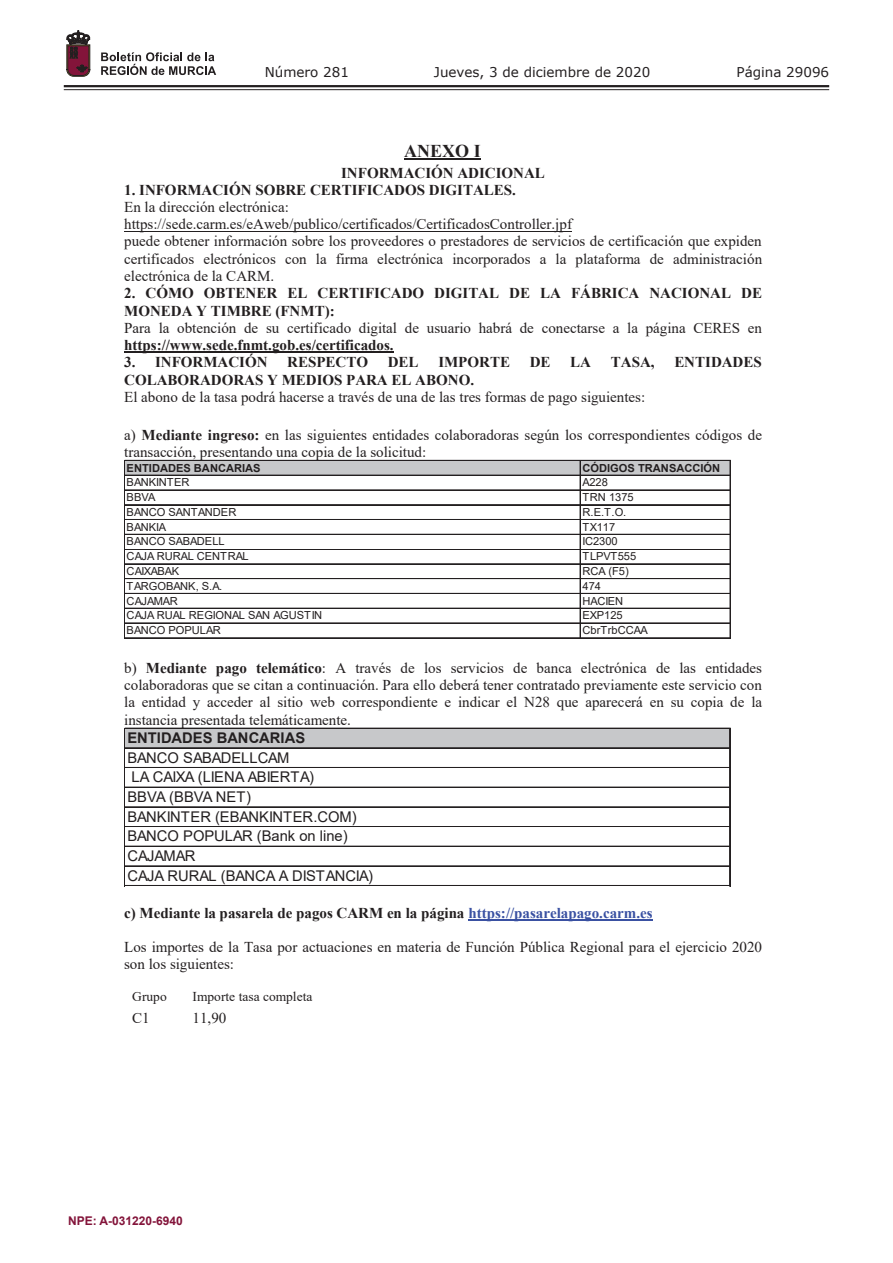
<style>
.page{position:relative;width:893px;height:1263px;background:#fff}
.page>*{position:absolute;margin:0;border:0;box-sizing:border-box;transform-origin:0 0}
.t1{font:700 18px "Times New Roman";color:#231f20}
.t2{font:15px/17.2px "Times New Roman";color:#231f20}
.t3{font:700 15px/17.2px "Times New Roman";color:#231f20}
.t4{font:14.7px/19.6px "Arial";color:#231f20}
.t5{font:700 14.7px "Arial";color:#231f20}
.t6{font:13.5px "Verdana";color:#231f20}
.t7{font:13.5px "Times New Roman";color:#231f20}
.t8{font:700 12px "Arial";color:#83143a}
.t9{font:700 12px "Arial";color:#231f20}
.t10{font:11.1px "Arial";color:#231f20}
.t11{font:700 11.1px "Arial";color:#231f20}
.t12{font:11.1px "Arial";letter-spacing:-.05em;color:#231f20}
.t13{font:11.1px "Arial";letter-spacing:-.03em;color:#231f20}
.s1{font-weight:700}
.s2{color:#3a51a2}
</style>
<div class="page">
<hr style="left:64px;top:85px;width:765px;height:2px;background:#231f20">
<hr style="left:64px;top:89px;width:765px;height:1px;background:#231f20">
<svg style="left:101px;top:52px;width:115px;height:23px"></svg>
<svg style="left:67px;top:31px;width:23px;height:45px"></svg>
<hr style="left:404px;top:159px;width:77px;height:1px;background:#231f20">
<hr style="left:124px;top:231px;width:448px;height:1px;background:#231f20">
<hr style="left:124px;top:352px;width:270px;height:1px;background:#231f20">
<div style="left:125px;top:461px;width:606px;height:15px;background:#c7c8ca"></div>
<hr style="left:124px;top:460px;width:1px;height:178px;background:#231f20">
<hr style="left:580px;top:461px;width:1px;height:177px;background:#231f20">
<hr style="left:730px;top:461px;width:1px;height:177px;background:#231f20">
<hr style="left:125px;top:460px;width:606px;height:1px;background:#231f20">
<hr style="left:125px;top:475px;width:606px;height:1px;background:#231f20">
<hr style="left:125px;top:490px;width:606px;height:1px;background:#231f20">
<hr style="left:125px;top:504px;width:606px;height:1px;background:#231f20">
<hr style="left:125px;top:505px;width:606px;height:1px;background:#231f20">
<hr style="left:125px;top:519px;width:606px;height:1px;background:#231f20">
<hr style="left:125px;top:534px;width:606px;height:1px;background:#231f20">
<hr style="left:125px;top:549px;width:606px;height:1px;background:#231f20">
<hr style="left:125px;top:563px;width:606px;height:1px;background:#231f20">
<hr style="left:125px;top:564px;width:606px;height:1px;background:#231f20">
<hr style="left:125px;top:578px;width:606px;height:1px;background:#231f20">
<hr style="left:125px;top:579px;width:606px;height:1px;background:#231f20">
<hr style="left:125px;top:593px;width:606px;height:1px;background:#231f20">
<hr style="left:125px;top:608px;width:606px;height:1px;background:#231f20">
<hr style="left:125px;top:623px;width:606px;height:1px;background:#231f20">
<hr style="left:125px;top:637px;width:606px;height:1px;background:#231f20">
<hr style="left:125px;top:638px;width:606px;height:1px;background:#231f20">
<div style="left:125px;top:729px;width:605px;height:20px;background:#c7c8ca"></div>
<hr style="left:124px;top:728px;width:1px;height:158px;background:#231f20">
<hr style="left:730px;top:729px;width:1px;height:157px;background:#231f20">
<hr style="left:125px;top:728px;width:605px;height:1px;background:#231f20">
<hr style="left:125px;top:747px;width:605px;height:1px;background:#231f20">
<hr style="left:125px;top:748px;width:605px;height:1px;background:#231f20">
<hr style="left:125px;top:767px;width:605px;height:1px;background:#231f20">
<hr style="left:125px;top:787px;width:605px;height:1px;background:#231f20">
<hr style="left:125px;top:806px;width:605px;height:1px;background:#231f20">
<hr style="left:125px;top:807px;width:605px;height:1px;background:#231f20">
<hr style="left:125px;top:826px;width:605px;height:1px;background:#231f20">
<hr style="left:125px;top:846px;width:605px;height:1px;background:#231f20">
<hr style="left:125px;top:865px;width:605px;height:1px;background:#231f20">
<hr style="left:125px;top:866px;width:605px;height:1px;background:#231f20">
<hr style="left:125px;top:885px;width:605px;height:1px;background:#231f20">
<hr style="left:468px;top:919px;width:184px;height:2px;background:#3a51a2">
<p class="t6" style="left:265px;top:62px;width:86px">Número 281</p>
<p class="t6" style="left:434px;top:62px;width:218px">Jueves, 3 de diciembre de 2020</p>
<p class="t6" style="left:736px;top:62px;width:94px">Página 29096</p>
<p class="t9" style="left:231px;top:62px;width:102px">Región de Murcia</p>
<p class="t1" style="left:404px;top:138px;width:78px">ANEXO I</p>
<p class="t3" style="left:341px;top:163px;width:205px">INFORMACIÓN ADICIONAL</p>
<p class="t3" style="left:124px;top:181px;width:393px">1. INFORMACIÓN SOBRE CERTIFICADOS DIGITALES.</p>
<p class="t2" style="left:124px;top:198px;width:639px">En la dirección electrónica:<br>https://sede.carm.es/eAweb/publico/certificados/CertificadosController.jpf<br>puede obtener información sobre los proveedores o prestadores de servicios de certificación que expiden certificados electrónicos con la firma electrónica incorporados a la plataforma de administración electrónica de la CARM.</p>
<p class="t3" style="left:124px;top:284px;width:639px">2. CÓMO OBTENER EL CERTIFICADO DIGITAL DE LA FÁBRICA NACIONAL DE<br>MONEDA Y TIMBRE (FNMT):</p>
<p class="t2" style="left:124px;top:318px;width:639px">Para la obtención de su certificado digital de usuario habrá de conectarse a la página CERES en</p>
<p class="t3" style="left:124px;top:336px;width:271px">https://www.sede.fnmt.gob.es/certificados.</p>
<p class="t3" style="left:124px;top:353px;width:145px">3. INFORMACIÓN</p>
<p class="t3" style="left:287px;top:353px;width:82px">RESPECTO</p>
<p class="t3" style="left:388px;top:353px;width:32px">DEL</p>
<p class="t3" style="left:438px;top:353px;width:73px">IMPORTE</p>
<p class="t3" style="left:530px;top:353px;width:22px">DE</p>
<p class="t3" style="left:570px;top:353px;width:22px">LA</p>
<p class="t3" style="left:611px;top:353px;width:45px">TASA,</p>
<p class="t3" style="left:674px;top:353px;width:89px">ENTIDADES</p>
<p class="t3" style="left:124px;top:370px;width:351px">COLABORADORAS Y MEDIOS PARA EL ABONO.</p>
<p class="t2" style="left:124px;top:387px;width:523px">El abono de la tasa podrá hacerse a través de una de las tres formas de pago siguientes:</p>
<p class="t2" style="left:124px;top:425px;width:639px">a) <span class="s1">Mediante ingreso:</span> en las siguientes entidades colaboradoras según los correspondientes códigos de transacción, presentando una copia de la solicitud:</p>
<p class="t11" style="left:127px;top:460px;width:135px">ENTIDADES BANCARIAS</p>
<p class="t11" style="left:583px;top:460px;width:139px">CÓDIGOS TRANSACCIÓN</p>
<p class="t10" style="left:127px;top:475px;width:65px">BANKINTER</p>
<p class="t10" style="left:583px;top:475px;width:27px">A228</p>
<p class="t10" style="left:127px;top:489px;width:31px">BBVA</p>
<p class="t10" style="left:583px;top:489px;width:53px">TRN 1375</p>
<p class="t10" style="left:127px;top:504px;width:111px">BANCO SANTANDER</p>
<p class="t10" style="left:583px;top:504px;width:45px">R.E.T.O.</p>
<p class="t10" style="left:127px;top:519px;width:41px">BANKIA</p>
<p class="t10" style="left:583px;top:519px;width:34px">TX117</p>
<p class="t10" style="left:127px;top:534px;width:100px">BANCO SABADELL</p>
<p class="t10" style="left:583px;top:534px;width:37px">IC2300</p>
<p class="t10" style="left:127px;top:549px;width:124px">CAJA RURAL CENTRAL</p>
<p class="t10" style="left:583px;top:549px;width:55px">TLPVT555</p>
<p class="t12" style="left:127px;top:563px;width:54px">CAIXABAK</p>
<p class="t10" style="left:583px;top:563px;width:48px">RCA (F5)</p>
<p class="t10" style="left:127px;top:578px;width:97px">TARGOBANK, S.A.</p>
<p class="t10" style="left:583px;top:578px;width:20px">474</p>
<p class="t13" style="left:127px;top:593px;width:53px">CAJAMAR</p>
<p class="t10" style="left:583px;top:593px;width:42px">HACIEN</p>
<p class="t10" style="left:127px;top:608px;width:197px">CAJA RUAL REGIONAL SAN AGUSTIN</p>
<p class="t10" style="left:583px;top:608px;width:42px">EXP125</p>
<p class="t10" style="left:127px;top:622px;width:96px">BANCO POPULAR</p>
<p class="t10" style="left:583px;top:622px;width:67px">CbrTrbCCAA</p>
<p class="t2" style="left:124px;top:659px;width:639px;text-align:justify">b) <span class="s1">Mediante pago telemático</span>: A través de los servicios de banca electrónica de las entidades colaboradoras que se citan a continuación. Para ello deberá tener contratado previamente este servicio con la entidad y acceder al sitio web correspondiente e indicar el N28 que aparecerá en su copia de la instancia presentada telemáticamente.</p>
<p class="t5" style="left:127px;top:728px;width:179px">ENTIDADES BANCARIAS</p>
<p class="t4" style="left:127px;top:748px;width:247px">BANCO SABADELLCAM<br>LA CAIXA (LIENA ABIERTA)<br>BBVA (BBVA NET)<br>BANKINTER (EBANKINTER.COM)<br>BANCO POPULAR (Bank on line)<br>CAJAMAR<br>CAJA RURAL (BANCA A DISTANCIA)</p>
<p class="t3" style="left:124px;top:903px;width:530px">c) Mediante la pasarela de pagos CARM en la página <span class="s2">https://pasarelapago.carm.es</span></p>
<p class="t2" style="left:124px;top:938px;width:639px">Los importes de la Tasa por actuaciones en materia de Función Pública Regional para el ejercicio 2020 son los siguientes:</p>
<p class="t7" style="left:132px;top:986px;width:36px">Grupo</p>
<p class="t7" style="left:193px;top:986px;width:121px">Importe tasa completa</p>
<p class="t2" style="left:132px;top:1008px;width:19px">C1</p>
<p class="t2" style="left:193px;top:1008px;width:35px">11,90</p>
<p class="t8" style="left:68px;top:1212px;width:116px">NPE: A-031220-6940</p>
</div>
